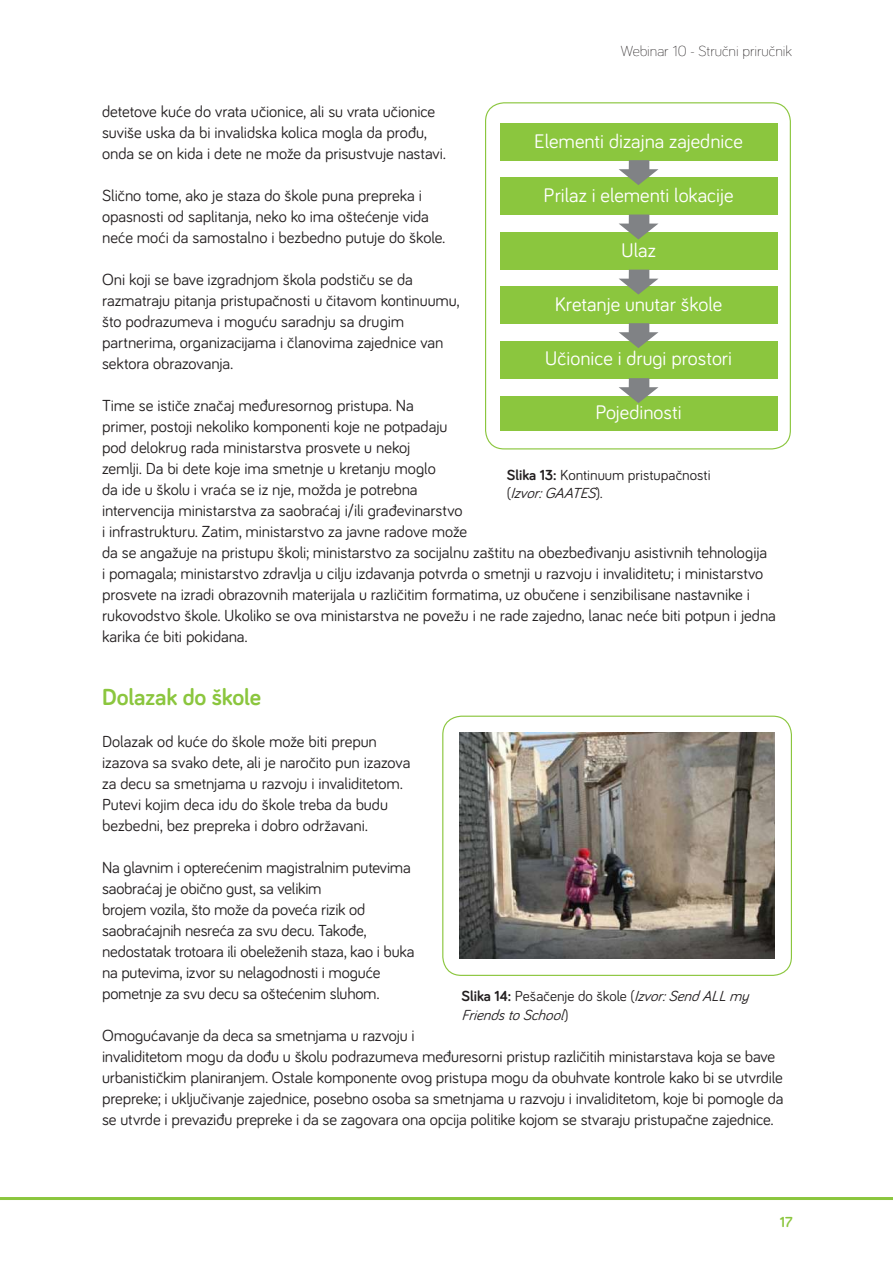
<style>
.page{position:relative;width:893px;height:1263px;background:#fff}
.page>*{position:absolute;margin:0;border:0;box-sizing:border-box;transform-origin:0 0}
.t1{font:700 24px "Bariol";letter-spacing:-.005em;color:#8bc63e}
.t2{font:20.25px "Bariol";color:#fff}
.t3{font:16.5px/21px "Bariol";letter-spacing:-.005em;color:#231f20}
.t4{font:italic 15px/18px "Bariol";letter-spacing:-.005em;color:#231f20}
.t5{font:15px/18px "Bariol";color:#231f20}
.t6{font:300 15px "Bariol";color:#231f20}
.t7{font:700 15px "Bariol";color:#8bc63e}
.s1{font-weight:700}
.s2{font-style:italic}
.s3{font-weight:700;font-style:normal}
.s4{font-style:normal}
</style>
<div class="page">
<div style="left:500px;top:123px;width:277px;height:37px;background:#8bc63e"></div>
<div style="left:500px;top:177px;width:277px;height:38px;background:#8bc63e"></div>
<div style="left:500px;top:232px;width:277px;height:38px;background:#8bc63e"></div>
<div style="left:500px;top:286px;width:277px;height:37px;background:#8bc63e"></div>
<div style="left:500px;top:341px;width:277px;height:37px;background:#8bc63e"></div>
<div style="left:500px;top:396px;width:277px;height:35px;background:#8bc63e"></div>
<div style="left:629px;top:160px;width:20px;height:11px;background:#808285"></div>
<svg style="left:619px;top:169px;width:39px;height:16px"></svg>
<div style="left:629px;top:214px;width:20px;height:11px;background:#808285"></div>
<svg style="left:619px;top:224px;width:39px;height:15px"></svg>
<div style="left:629px;top:270px;width:20px;height:10px;background:#808285"></div>
<svg style="left:619px;top:279px;width:39px;height:16px"></svg>
<div style="left:629px;top:323px;width:20px;height:11px;background:#808285"></div>
<svg style="left:619px;top:332px;width:39px;height:16px"></svg>
<div style="left:629px;top:378px;width:20px;height:11px;background:#808285"></div>
<svg style="left:619px;top:387px;width:39px;height:16px"></svg>
<img style="left:460px;top:733px;width:315px;height:225px">
<div style="left:485px;top:102px;width:306px;height:347px;border:1px solid #8bc63e;border-radius:19px"></div>
<div style="left:442px;top:716px;width:350px;height:260px;border:1px solid #8bc63e;border-radius:19px"></div>
<hr style="left:0;top:1197px;width:893px;height:3px;background:#8bc63e">
<p class="t6" style="left:621px;top:41px;width:173px">Webinar 10 - Stručni priručnik</p>
<p class="t3" style="left:102px;top:100px;width:345px">detetove kuće do vrata učionice, ali su vrata učionice suviše uska da bi invalidska kolica mogla da prođu, onda se on kida i dete ne može da prisustvuje nastavi.</p>
<p class="t3" style="left:102px;top:184px;width:345px">Slično tome, ako je staza do škole puna prepreka i opasnosti od saplitanja, neko ko ima oštećenje vida neće moći da samostalno i bezbedno putuje do škole.</p>
<p class="t3" style="left:102px;top:268px;width:359px">Oni koji se bave izgradnjom škola podstiču se da razmatraju pitanja pristupačnosti u čitavom kontinuumu, što podrazumeva i moguću saradnju sa drugim partnerima, organizacijama i članovima zajednice van sektora obrazovanja.</p>
<p class="t3" style="left:102px;top:394px;width:675px">Time se ističe značaj međuresornog pristupa. Na<br>primer, postoji nekoliko komponenti koje ne potpadaju<br>pod delokrug rada ministarstva prosvete u nekoj<br>zemlji. Da bi dete koje ima smetnje u kretanju moglo<br>da ide u školu i vraća se iz nje, možda je potrebna<br>intervencija ministarstva za saobraćaj i/ili građevinarstvo<br>i infrastrukturu. Zatim, ministarstvo za javne radove može<br>da se angažuje na pristupu školi; ministarstvo za socijalnu zaštitu na obezbeđivanju asistivnih tehnologija<br>i pomagala; ministarstvo zdravlja u cilju izdavanja potvrda o smetnji u razvoju i invaliditetu; i ministarstvo prosvete na izradi obrazovnih materijala u različitim formatima, uz obučene i senzibilisane nastavnike i rukovodstvo škole. Ukoliko se ova ministarstva ne povežu i ne rade zajedno, lanac neće biti potpun i jedna karika će biti pokidana.</p>
<p class="t2" style="left:534px;top:128px;width:210px">Elementi dizajna zajednice</p>
<p class="t2" style="left:544px;top:182px;width:191px">Prilaz i elementi lokacije</p>
<p class="t2" style="left:621px;top:236px;width:36px">Ulaz</p>
<p class="t2" style="left:555px;top:290px;width:169px">Kretanje unutar škole</p>
<p class="t2" style="left:545px;top:344px;width:189px">Učionice i drugi prostori</p>
<p class="t2" style="left:595px;top:398px;width:88px">Pojedinosti</p>
<p class="t5" style="left:507px;top:465px;width:205px"><span class="s1">Slika 13:</span> Kontinuum pristupačnosti (<span class="s2">Izvor: GAATES</span>).</p>
<h1 class="t1" style="left:102px;top:680px;width:161px">Dolazak do škole</h1>
<p class="t3" style="left:102px;top:730px;width:310px">Dolazak od kuće do škole može biti prepun izazova sa svako dete, ali je naročito pun izazova za decu sa smetnjama u razvoju i invaliditetom.<br>Putevi kojim deca idu do škole treba da budu bezbedni, bez prepreka i dobro održavani.</p>
<p class="t3" style="left:102px;top:856px;width:314px">Na glavnim i opterećenim magistralnim putevima saobraćaj je obično gust, sa velikim<br>brojem vozila, što može da poveća rizik od saobraćajnih nesreća za svu decu. Takođe, nedostatak trotoara ili obeleženih staza, kao i buka na putevima, izvor su nelagodnosti i moguće pometnje za svu decu sa oštećenim sluhom.</p>
<p class="t3" style="left:102px;top:1024px;width:683px">Omogućavanje da deca sa smetnjama u razvoju i<br>invaliditetom mogu da dođu u školu podrazumeva međuresorni pristup različitih ministarstava koja se bave urbanističkim planiranjem. Ostale komponente ovog pristupa mogu da obuhvate kontrole kako bi se utvrdile prepreke; i uključivanje zajednice, posebno osoba sa smetnjama u razvoju i invaliditetom, koje bi pomogle da se utvrde i prevaziđu prepreke i da se zagovara ona opcija politike kojom se stvaraju pristupačne zajednice.</p>
<p class="t4" style="left:461px;top:987px;width:291px"><span class="s3">Slika 14:</span> <span class="s4">Pešačenje do škole (</span>Izvor: Send ALL my<br>Friends to School<span class="s4">)</span></p>
<p class="t7" style="left:780px;top:1212px;width:14px">17</p>
</div>
